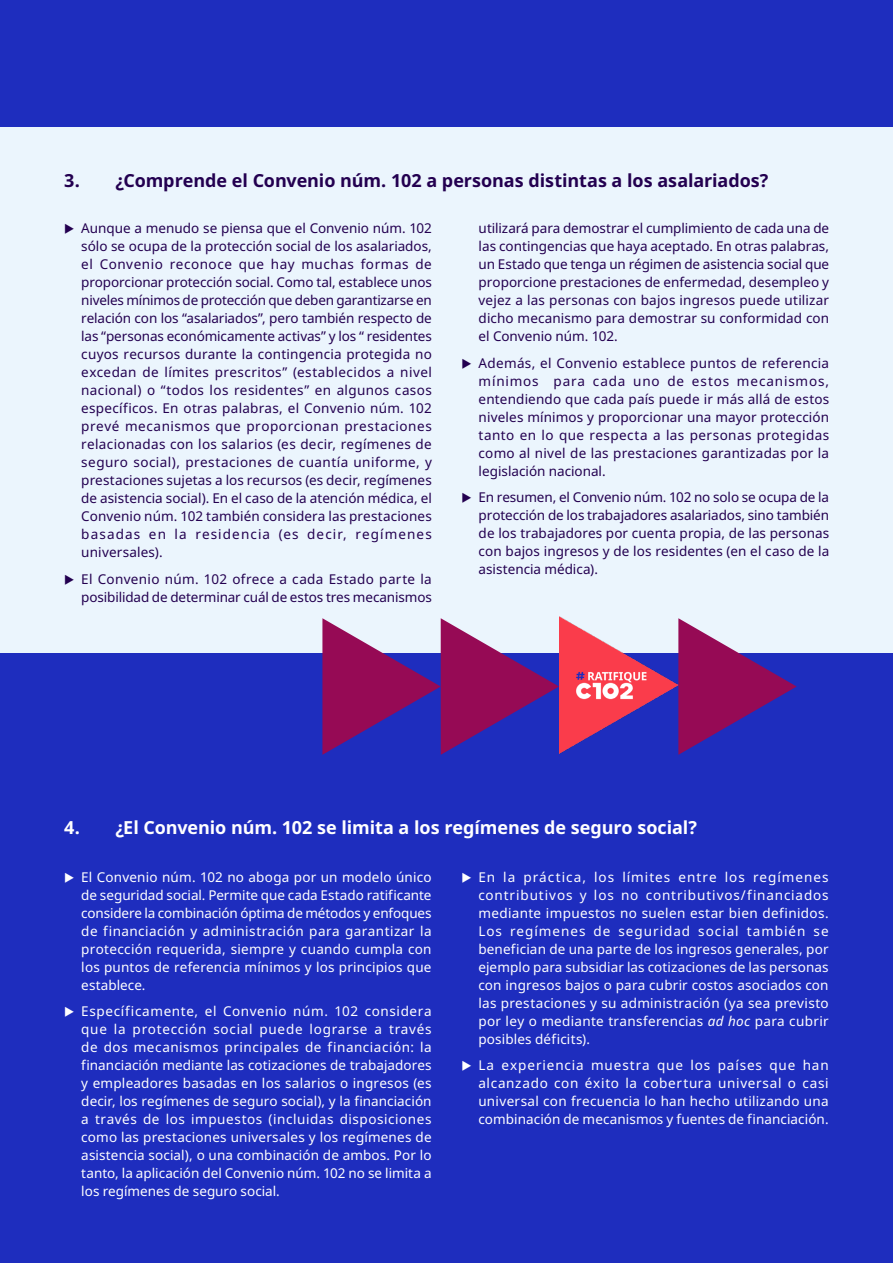
<style>
.page{position:relative;width:893px;height:1263px;background:#1e2dbe}
.page>*{position:absolute;margin:0;border:0;box-sizing:border-box;transform-origin:0 0}
.t1{font:700 18px "Noto Sans";letter-spacing:-.005em;color:#230050}
.t2{font:700 18px "Noto Sans";letter-spacing:-.005em;color:#fff}
.t3{font:13.5px/18px "Noto Sans";letter-spacing:.01em;color:#230050;text-align:justify}
.t4{font:13.5px/18px "Noto Sans";letter-spacing:.01em;color:#fff;text-align:justify}
.s1{font-style:italic}
</style>
<div class="page">
<div style="left:0;top:128px;width:893px;height:525px;background:#ebf5fd"></div>
<img style="left:560px;top:617px;width:118px;height:137px">
<svg style="left:322px;top:618px;width:237px;height:137px"></svg>
<svg style="left:678px;top:618px;width:119px;height:137px"></svg>
<h1 class="t1" style="left:64px;top:168px;width:705px">3. ¿Comprende el Convenio núm. 102 a personas distintas a los asalariados?</h1>
<p class="t3" style="left:81px;top:220px;width:352px;text-indent:-17px">◆ Aunque a menudo se piensa que el Convenio núm. 102 sólo se ocupa de la protección social de los asalariados, el Convenio reconoce que hay muchas formas de proporcionar protección social. Como tal, establece unos niveles mínimos de protección que deben garantizarse en relación con los “asalariados”, pero también respecto de las “personas económicamente activas” y los “ residentes cuyos recursos durante la contingencia protegida no excedan de límites prescritos” (establecidos a nivel nacional) o “todos los residentes” en algunos casos específicos. En otras palabras, el Convenio núm. 102 prevé mecanismos que proporcionan prestaciones relacionadas con los salarios (es decir, regímenes de seguro social), prestaciones de cuantía uniforme, y prestaciones sujetas a los recursos (es decir, regímenes de asistencia social). En el caso de la atención médica, el Convenio núm. 102 también considera las prestaciones basadas en la residencia (es decir, regímenes universales).</p>
<p class="t3" style="left:64px;top:570px;width:369px;text-align:right">◆ El Convenio núm. 102 ofrece a cada Estado parte la posibilidad de determinar cuál de estos tres mecanismos</p>
<p class="t3" style="left:479px;top:220px;width:352px">utilizará para demostrar el cumplimiento de cada una de las contingencias que haya aceptado. En otras palabras, un Estado que tenga un régimen de asistencia social que proporcione prestaciones de enfermedad, desempleo y vejez a las personas con bajos ingresos puede utilizar dicho mecanismo para demostrar su conformidad con el Convenio núm. 102.</p>
<p class="t3" style="left:479px;top:354px;width:352px;text-indent:-17px">◆ Además, el Convenio establece puntos de referencia mínimos para cada uno de estos mecanismos, entendiendo que cada país puede ir más allá de estos niveles mínimos y proporcionar una mayor protección tanto en lo que respecta a las personas protegidas como al nivel de las prestaciones garantizadas por la legislación nacional.</p>
<p class="t3" style="left:479px;top:489px;width:352px;text-indent:-17px">◆ En resumen, el Convenio núm. 102 no solo se ocupa de la protección de los trabajadores asalariados, sino también de los trabajadores por cuenta propia, de las personas con bajos ingresos y de los residentes (en el caso de la asistencia médica).</p>
<h1 class="t2" style="left:64px;top:814px;width:634px">4. ¿El Convenio núm. 102 se limita a los regímenes de seguro social?</h1>
<p class="t4" style="left:81px;top:868px;width:352px;text-indent:-17px">◆ El Convenio núm. 102 no aboga por un modelo único de seguridad social. Permite que cada Estado ratificante considere la combinación óptima de métodos y enfoques de financiación y administración para garantizar la protección requerida, siempre y cuando cumpla con los puntos de referencia mínimos y los principios que establece.</p>
<p class="t4" style="left:81px;top:1003px;width:352px;text-indent:-17px">◆ Específicamente, el Convenio núm. 102 considera que la protección social puede lograrse a través de dos mecanismos principales de financiación: la financiación mediante las cotizaciones de trabajadores y empleadores basadas en los salarios o ingresos (es decir, los regímenes de seguro social), y la financiación a través de los impuestos (incluidas disposiciones como las prestaciones universales y los regímenes de asistencia social), o una combinación de ambos. Por lo tanto, la aplicación del Convenio núm. 102 no se limita a los regímenes de seguro social.</p>
<p class="t4" style="left:478px;top:868px;width:352px;text-indent:-17px">◆ En la práctica, los límites entre los regímenes contributivos y los no contributivos/financiados mediante impuestos no suelen estar bien definidos.<br>Los regímenes de seguridad social también se benefician de una parte de los ingresos generales, por ejemplo para subsidiar las cotizaciones de las personas con ingresos bajos o para cubrir costos asociados con las prestaciones y su administración (ya sea previsto por ley o mediante transferencias <span class="s1">ad hoc</span> para cubrir posibles déficits).</p>
<p class="t4" style="left:478px;top:1057px;width:352px;text-indent:-17px">◆ La experiencia muestra que los países que han alcanzado con éxito la cobertura universal o casi universal con frecuencia lo han hecho utilizando una combinación de mecanismos y fuentes de financiación.</p>
</div>
